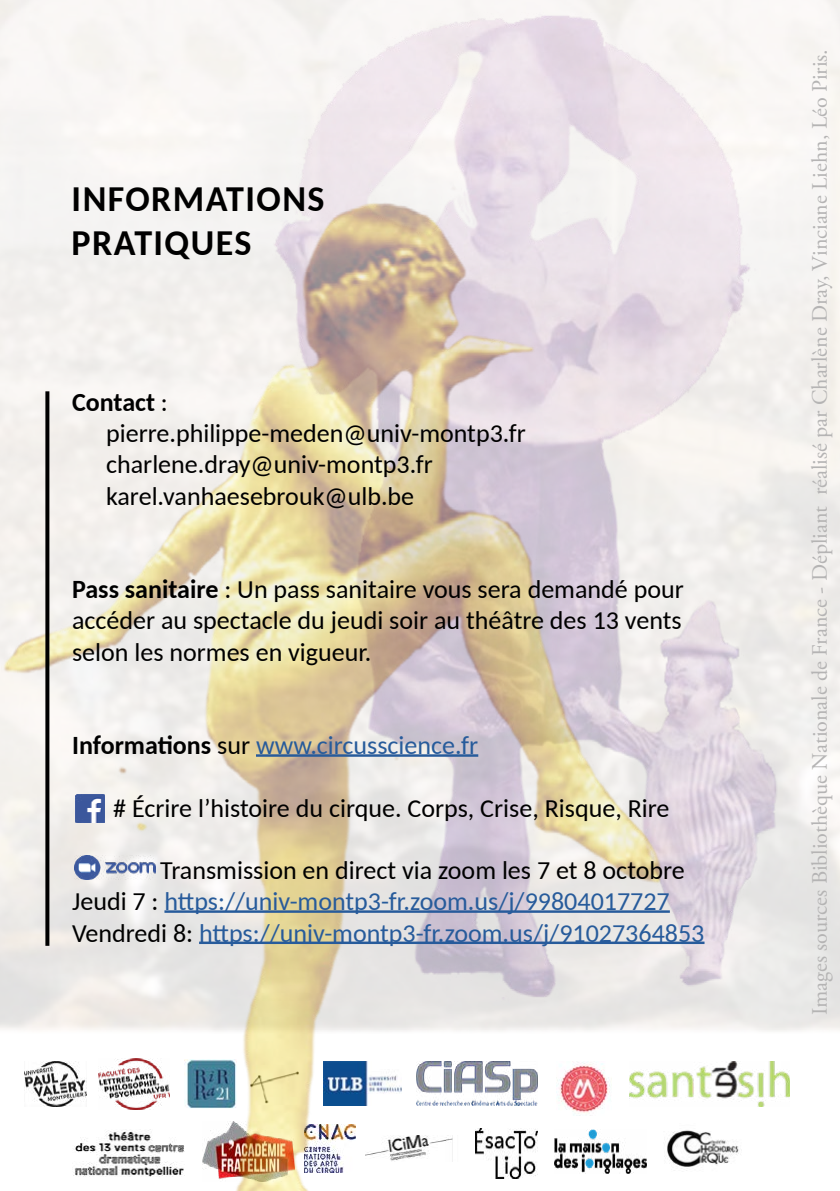
<style>
.page{position:relative;width:840px;height:1191px;background:#fff}
.page>*{position:absolute;margin:0;border:0;box-sizing:border-box;transform-origin:0 0}
.t1{font:700 36px/43.2px "Carlito";letter-spacing:.04em;color:#000}
.t2{font:26px/31.2px "Carlito";color:#000}
.t3{font:26px/31.2px "Carlito";color:#275b9b}
.t4{font:22px "Adobe Garamond Pro";color:#b5b4b4}
.s1{font-weight:700}
.s2{font-weight:700;color:#000}
.s3{color:#000}
</style>
<div class="page">
<img style="left:684px;top:1061px;width:105px;height:45px">
<img style="left:684px;top:1130px;width:55px;height:41px">
<img style="left:272px;top:13px;width:505px;height:1003px">
<img style="left:1px;top:184px;width:683px;height:1007px">
<hr style="left:256px;top:754px;width:222px;height:2px;background:#275b9b">
<hr style="left:164px;top:910px;width:505px;height:2px;background:#275b9b">
<hr style="left:199px;top:941px;width:505px;height:3px;background:#275b9b">
<img style="left:76px;top:794px;width:28px;height:28px">
<img style="left:74px;top:855px;width:81px;height:24px">
<svg style="left:45px;top:391px;width:4px;height:554px;background:#181717"></svg>
<h1 class="t1" style="left:72px;top:176px;width:254px">INFORMATIONS<br>PRATIQUES</h1>
<p class="t2" style="left:106px;top:385px;width:421px;text-indent:-34px"><span class="s1">Contact</span> : pierre.philippe-meden@univ-montp3.fr charlene.dray@univ-montp3.fr karel.vanhaesebrouk@ulb.be</p>
<p class="t2" style="left:72px;top:573px;width:613px;text-align:justify"><span class="s1">Pass sanitaire</span> : Un pass sanitaire vous sera demandé pour accéder au spectacle du jeudi soir au théâtre des 13 vents selon les normes en vigueur.</p>
<p class="t3" style="left:72px;top:729px;width:407px"><span class="s2">Informations</span> <span class="s3">sur</span> www.circusscience.fr</p>
<p class="t2" style="left:113px;top:791px;width:557px"># Écrire l’histoire du cirque. Corps, Crise, Risque, Rire</p>
<p class="t3" style="left:72px;top:853px;width:633px;text-indent:88px"><span class="s3">Transmission en direct via zoom les 7 et 8 octobre<br>Jeudi 7 :</span> https://univ-montp3-fr.zoom.us/j/99804017727<br><span class="s3">Vendredi 8:</span> https://univ-montp3-fr.zoom.us/j/91027364853</p>
<p class="t4" style="left:806px;top:1015px;width:967px;rotate:-90deg">Images sources Bibliothèque Nationale de France - Dépliant réalisé par Charlène Dray, Vinciane Liehn, Léo Piris.</p>
</div>
